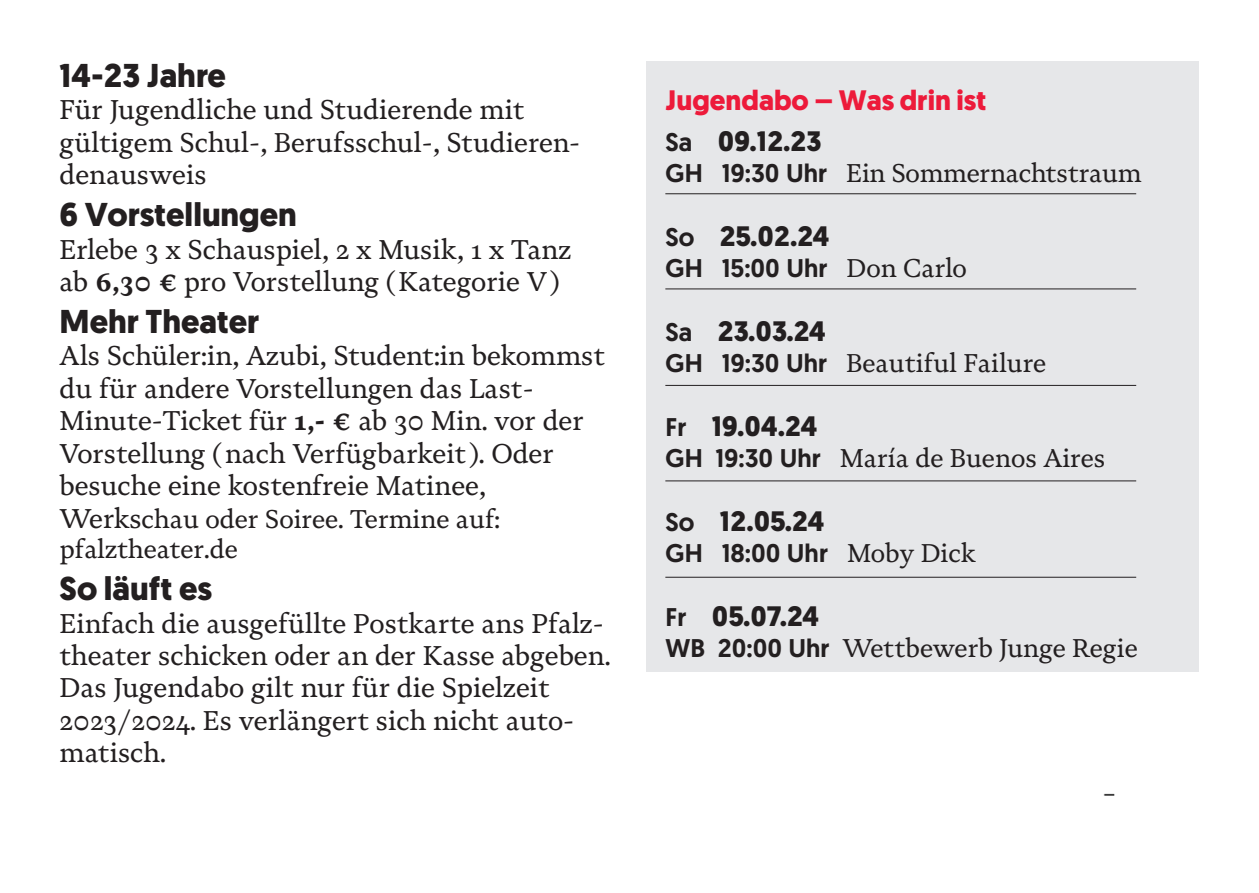
<style>
.page{position:relative;width:1259px;height:893px;background:#fff}
.page>*{position:absolute;margin:0;border:0;box-sizing:border-box;transform-origin:0 0}
.t1{font:700 33px "Geomanist";color:#231f20}
.t2{font:700 28.2px "Geomanist";color:#231f20}
.t3{font:700 28.2px "Geomanist";color:#ed1a3a}
.t4{font:27px/32.4px "Novela";color:#231f20}
.t5{font:25.5px "Novela";color:#231f20}
.t6{font:500 25.5px "Geomanist";color:#231f20}
.s1{font-weight:700}
.s2{font-size:27px}
.s3{font-weight:500;font-size:25.5px}
.s4{font-family:"Geomanist";font-weight:500}
.s5{font-family:"Novela";font-weight:400}
</style>
<div class="page">
<img style="left:1103px;top:793px;width:12px;height:3px">
<div style="left:646px;top:62px;width:553px;height:610px;background:#e6e7e9"></div>
<hr style="left:665px;top:193px;width:471px;height:1px;background:#231f20">
<hr style="left:665px;top:288px;width:471px;height:1px;background:#231f20">
<hr style="left:665px;top:385px;width:471px;height:1px;background:#231f20">
<hr style="left:665px;top:480px;width:471px;height:1px;background:#231f20">
<hr style="left:665px;top:577px;width:471px;height:1px;background:#231f20">
<p class="t1" style="left:60px;top:54px;width:168px">14-23 Jahre</p>
<p class="t4" style="left:60px;top:94px;width:467px">Für Jugendliche und Studierende mit</p>
<p class="t4" style="left:60px;top:126px;width:522px">gültigem Schul-, Berufsschul-, Studieren&shy;denausweis</p>
<p class="t1" style="left:60px;top:193px;width:239px">6 Vorstellungen</p>
<p class="t4" style="left:60px;top:233px;width:513px">Erlebe 3 x Schauspiel, 2 x Musik, 1 x Tanz</p>
<p class="t4" style="left:60px;top:265px;width:501px">ab <span class="s1">6,30 €</span> pro Vorstellung (Kategorie V)</p>
<p class="t1" style="left:60px;top:300px;width:201px">Mehr Theater</p>
<p class="t4" style="left:60px;top:340px;width:547px">Als Schüler:in, Azubi, Student:in bekommst du für andere Vorstellungen das Last-</p>
<p class="t4" style="left:60px;top:404px;width:525px">Minute-Ticket für <span class="s1">1,- €</span> ab 30 Min. vor der<br>Vorstellung (nach Verfügbarkeit). Oder</p>
<p class="t4" style="left:60px;top:469px;width:428px">besuche eine kostenfreie Matinee,</p>
<p class="t5" style="left:60px;top:503px;width:442px"><span class="s2">Werks</span>chau oder Soiree. Termine auf:</p>
<p class="t5" style="left:60px;top:533px;width:180px">pfalztheater.de</p>
<p class="t1" style="left:60px;top:567px;width:154px">So läuft es</p>
<p class="t4" style="left:60px;top:607px;width:552px">Einfach die ausgefüllte Postkarte ans Pfalz&shy;theater schicken oder an der Kasse abgeben.<br>Das Jugendabo gilt nur für die Spielzeit 2023/2024. Es verlängert sich nicht auto&shy;matisch.</p>
<p class="t3" style="left:665px;top:82px;width:322px">Jugendabo – Was drin ist</p>
<p class="t2" style="left:665px;top:123px;width:158px"><span class="s3">Sa</span> 09.12.23</p>
<p class="t5" style="left:665px;top:157px;width:477px"><span class="s4">GH 19:30 Uhr</span> Ein Sommernachtstraum</p>
<p class="t2" style="left:665px;top:218px;width:165px"><span class="s3">So</span> 25.02.24</p>
<p class="t6" style="left:665px;top:251px;width:303px">GH 15:00 Uhr <span class="s5">Don Carlo</span></p>
<p class="t2" style="left:665px;top:313px;width:162px"><span class="s3">Sa</span> 23.03.24</p>
<p class="t5" style="left:665px;top:347px;width:382px"><span class="s4">GH 19:30 Uhr</span> Beautiful Failure</p>
<p class="t2" style="left:665px;top:408px;width:153px"><span class="s3">Fr</span> 19.04.24</p>
<p class="t5" style="left:665px;top:442px;width:441px"><span class="s4">GH 19:30 Uhr</span> María de Buenos Aires</p>
<p class="t2" style="left:665px;top:503px;width:160px"><span class="s3">So</span> 12.05.24</p>
<p class="t6" style="left:665px;top:536px;width:312px">GH 18:00 Uhr <span class="s5">Moby Dick</span></p>
<p class="t2" style="left:665px;top:598px;width:155px"><span class="s3">Fr</span> 05.07.24</p>
<p class="t5" style="left:665px;top:632px;width:473px"><span class="s4">WB 20:00 Uhr</span> Wettbewerb Junge Regie</p>
</div>
